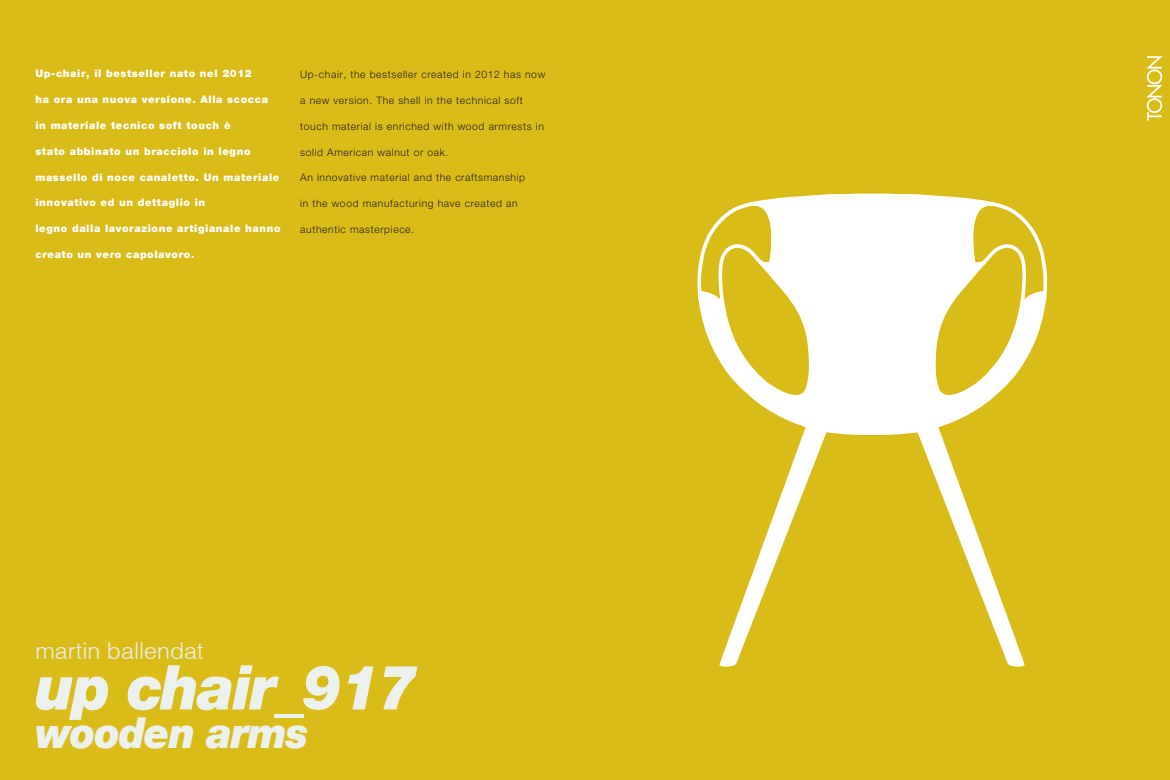
<style>
.page{position:relative;width:1170px;height:780px;background:#fff}
.page>*{position:absolute;margin:0;border:0;box-sizing:border-box;transform-origin:0 0}
.t1{font:italic 900 61.88px "Helvetica Neue";letter-spacing:-.03em;color:#edf1ee;scale:.96 1}
.t2{font:italic 900 42.5px "Helvetica Neue";letter-spacing:-.03em;color:#edf1ee;scale:.96 1}
.t3{font:300 23.25px "Helvetica";color:#edf1ee}
.t4{font:900 10.25px "Helvetica 95";letter-spacing:.06em;color:#fff}
.t5{font:300 10.25px "Helvetica Neue";letter-spacing:.06em;color:#231f20}
</style>
<div class="page">
<div style="left:0;top:0;width:1169px;height:780px;background:#dabc19"></div>
<svg style="left:719px;top:437px;width:305px;height:229px"></svg>
<svg style="left:697px;top:193px;width:351px;height:244px"></svg>
<svg style="left:1146px;top:56px;width:16px;height:64px"></svg>
<p class="t4" style="left:35px;top:68px;width:218px">Up-chair, il bestseller nato nel 2012</p>
<p class="t4" style="left:35px;top:93px;width:234px">ha ora una nuova versione. Alla scocca</p>
<p class="t4" style="left:35px;top:119px;width:196px">in materiale tecnico soft touch è</p>
<p class="t4" style="left:35px;top:145px;width:216px">stato abbinato un bracciolo in legno</p>
<p class="t4" style="left:35px;top:171px;width:245px">massello di noce canaletto. Un materiale</p>
<p class="t4" style="left:35px;top:197px;width:171px">innovativo ed un dettaglio in</p>
<p class="t4" style="left:35px;top:222px;width:246px">legno dalla lavorazione artigianale hanno</p>
<p class="t4" style="left:35px;top:248px;width:160px">creato un vero capolavoro.</p>
<p class="t5" style="left:300px;top:68px;width:246px">Up-chair, the bestseller created in 2012 has now</p>
<p class="t5" style="left:300px;top:94px;width:224px">a new version. The shell in the technical soft</p>
<p class="t5" style="left:300px;top:120px;width:245px">touch material is enriched with wood armrests in</p>
<p class="t5" style="left:300px;top:146px;width:150px">solid American walnut or oak.</p>
<p class="t5" style="left:300px;top:171px;width:226px">An innovative material and the craftsmanship</p>
<p class="t5" style="left:300px;top:197px;width:219px">in the wood manufacturing have created an</p>
<p class="t5" style="left:300px;top:223px;width:115px">authentic masterpiece.</p>
<h3 class="t3" style="left:36px;top:636px;width:170px">martin ballendat</h3>
<h1 class="t1" style="left:36px;top:649px;width:400px">up chair_917</h1>
<h2 class="t2" style="left:36px;top:707px;width:286px">wooden arms</h2>
</div>
